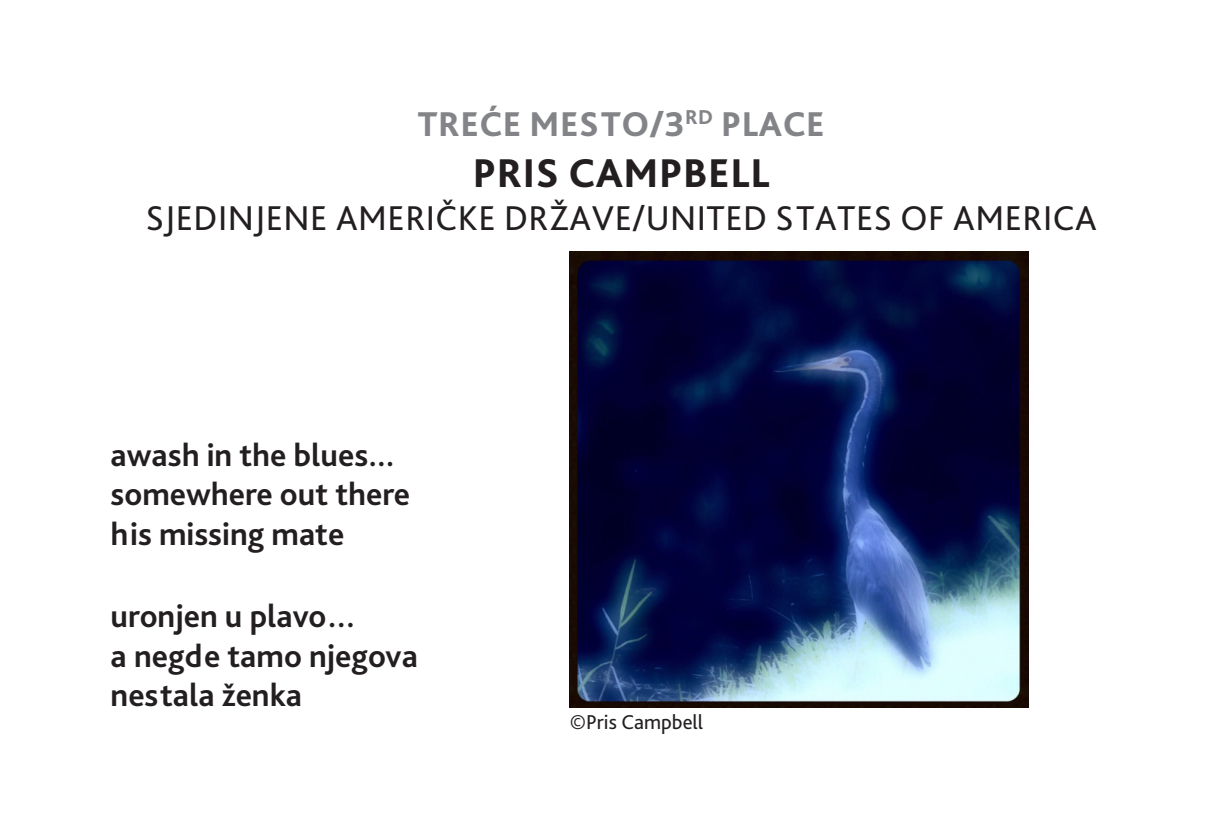
<style>
.page{position:relative;width:1217px;height:817px;background:#fff}
.page>*{position:absolute;margin:0;border:0;box-sizing:border-box;transform-origin:0 0}
.N1{font:800 42px "Bliss Pro";letter-spacing:.015em;color:#231f20}
.N1-2{font:36px "Bliss Pro";letter-spacing:.015em;color:#231f20}
.N2{font:800 36px "Bliss Pro";letter-spacing:.015em;color:#828487}
.haiga{font:700 33px/39.6px "Bliss Pro";color:#231f20}
.potpis{font:21px "Bliss Pro";color:#231f20}
</style>
<div class="page">
<img style="left:569px;top:252px;width:459px;height:455px">
<p class="N2" style="left:417px;top:102px;width:408px">TREĆE MESTO/3<sup>RD</sup> PLACE</p>
<p class="N1" style="left:472px;top:146px;width:298px">PRIS CAMPBELL</p>
<p class="N1-2" style="left:146px;top:195px;width:952px">SJEDINJENE AMERIČKE DRŽAVE/UNITED STATES OF AMERICA</p>
<p class="haiga" style="left:111px;top:434px;width:301px">awash in the blues... somewhere out there his missing mate</p>
<p class="haiga" style="left:111px;top:595px;width:309px">uronjen u plavo…<br>a negde tamo njegova nestala ženka</p>
<p class="potpis" style="left:569px;top:708px;width:135px">©Pris Campbell</p>
</div>
